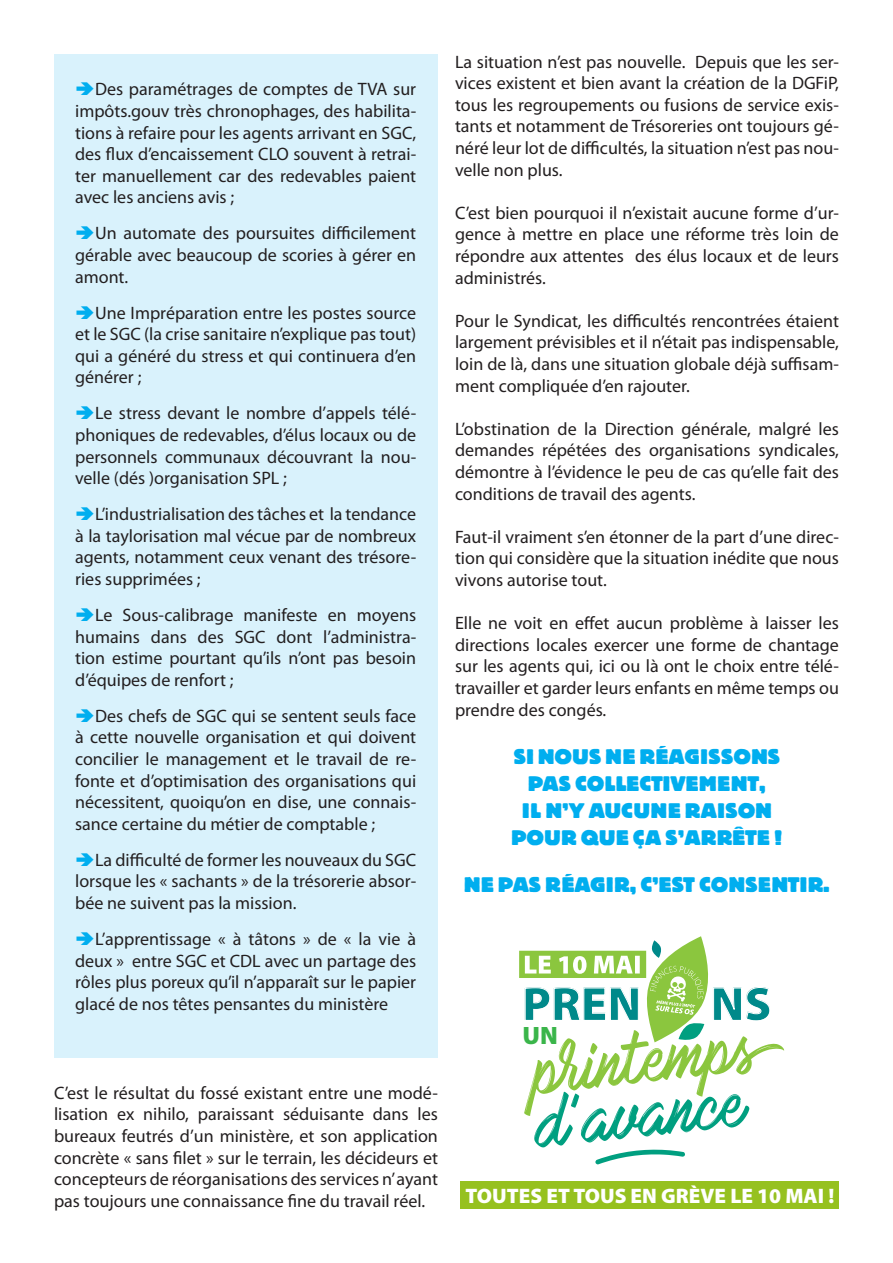
<style>
.page{position:relative;width:893px;height:1263px;background:#fff}
.page>*{position:absolute;margin:0;border:0;box-sizing:border-box;transform-origin:0 0}
.t1{font:900 48px "Myriad Pro";color:#00898a}
.t2{font:900 25.2px "Myriad Pro";color:#3ab54a}
.t3{font:800 21px "Block BE";letter-spacing:.02em;color:#00aeef}
.t4{font:900 21px "Myriad Pro";color:#fff}
.t5{font:800 21px "Block BE";color:#00aeef}
.t6{font:18px/21.6px "Myriad Pro";color:#231f20;text-align:justify}
</style>
<div class="page">
<div style="left:54px;top:54px;width:383px;height:1003px;background:#d9f2fc"></div>
<div style="left:461px;top:1182px;width:378px;height:27px;background:#96c11f"></div>
<svg style="left:519px;top:936px;width:265px;height:229px"></svg>
<p class="t6" style="left:75px;top:78px;width:343px;text-indent:20px">Des paramétrages de comptes de TVA sur impôts.gouv très chronophages, des habilita&shy;tions à refaire pour les agents arrivant en SGC, des flux d’encaissement CLO souvent à retrai&shy;ter manuellement car des redevables paient avec les anciens avis ;</p>
<p class="t6" style="left:75px;top:222px;width:342px;text-indent:20px">Un automate des poursuites difficilement gérable avec beaucoup de scories à gérer en amont.</p>
<p class="t6" style="left:75px;top:301px;width:343px;text-indent:20px">Une Impréparation entre les postes source et le SGC (la crise sanitaire n’explique pas tout) qui a généré du stress et qui continuera d’en générer ;</p>
<p class="t6" style="left:75px;top:402px;width:343px;text-indent:20px">Le stress devant le nombre d’appels télé&shy;phoniques de redevables, d’élus locaux ou de personnels communaux découvrant la nou&shy;velle (dés )organisation SPL ;</p>
<p class="t6" style="left:75px;top:503px;width:343px;text-indent:20px">L’industrialisation des tâches et la tendance à la taylorisation mal vécue par de nombreux agents, notamment ceux venant des trésore&shy;ries supprimées ;</p>
<p class="t6" style="left:75px;top:604px;width:343px;text-indent:20px">Le Sous-calibrage manifeste en moyens humains dans des SGC dont l’administra&shy;tion estime pourtant qu’ils n’ont pas besoin d’équipes de renfort ;</p>
<p class="t6" style="left:75px;top:705px;width:343px;text-indent:20px">Des chefs de SGC qui se sentent seuls face à cette nouvelle organisation et qui doivent concilier le management et le travail de re&shy;fonte et d’optimisation des organisations qui nécessitent, quoiqu’on en dise, une connais&shy;sance certaine du métier de comptable ;</p>
<p class="t6" style="left:75px;top:849px;width:343px;text-indent:20px">La difficulté de former les nouveaux du SGC lorsque les « sachants » de la trésorerie absor&shy;bée ne suivent pas la mission.</p>
<p class="t6" style="left:75px;top:928px;width:343px;text-indent:20px">L’apprentissage « à tâtons » de « la vie à deux » entre SGC et CDL avec un partage des rôles plus poreux qu’il n’apparaît sur le papier glacé de nos têtes pensantes du ministère</p>
<p class="t6" style="left:54px;top:1081px;width:386px">C’est le résultat du fossé existant entre une modé&shy;lisation ex nihilo, paraissant séduisante dans les bureaux feutrés d’un ministère, et son application concrète « sans filet » sur le terrain, les décideurs et concepteurs de réorganisations des services n’ ayant pas toujours une connaissance fine du travail réel.</p>
<p class="t6" style="left:455px;top:50px;width:385px">La situation n’est pas nouvelle. Depuis que les ser&shy;vices existent et bien avant la création de la DGFiP, tous les regroupements ou fusions de service exis&shy;tants et notamment de Trésoreries ont toujours gé&shy;néré leur lot de difficultés, la situation n’est pas nou&shy;velle non plus.</p>
<p class="t6" style="left:455px;top:202px;width:385px">C’est bien pourquoi il n’existait aucune forme d’ur&shy;gence à mettre en place une réforme très loin de répondre aux attentes des élus locaux et de leurs administrés.</p>
<p class="t6" style="left:455px;top:310px;width:385px">Pour le Syndicat, les difficultés rencontrées étaient largement prévisibles et il n’était pas indispensable, loin de là, dans une situation globale déjà suffisam&shy;ment compliquée d’en rajouter.</p>
<p class="t6" style="left:455px;top:418px;width:385px">L’obstination de la Direction générale, malgré les demandes répétées des organisations syndicales, démontre à l’évidence le peu de cas qu’elle fait des conditions de travail des agents.</p>
<p class="t6" style="left:455px;top:526px;width:385px">Faut-il vraiment s’en étonner de la part d’une direc&shy;tion qui considère que la situation inédite que nous vivons autorise tout.</p>
<p class="t6" style="left:455px;top:612px;width:385px">Elle ne voit en effet aucun problème à laisser les directions locales exercer une forme de chantage sur les agents qui, ici ou là ont le choix entre télé&shy;travailler et garder leurs enfants en même temps ou prendre des congés.</p>
<p class="t3" style="left:514px;top:745px;width:268px">SI NOUS NE RÉAGISSONS</p>
<p class="t5" style="left:528px;top:772px;width:239px">PAS COLLECTIVEMENT,</p>
<p class="t3" style="left:522px;top:799px;width:251px">IL N’Y AUCUNE RAISON</p>
<p class="t3" style="left:512px;top:826px;width:272px">POUR QUE ÇA S’ARRÊTE !</p>
<p class="t3" style="left:464px;top:873px;width:367px">NE PAS RÉAGIR, C’EST CONSENTIR.</p>
<p class="t1" style="left:522px;top:972px;width:121px">PREN</p>
<p class="t1" style="left:711px;top:972px;width:62px">NS</p>
<p class="t2" style="left:522px;top:1019px;width:37px">UN</p>
<p class="t4" style="left:466px;top:1182px;width:370px">TOUTES ET TOUS EN GRÈVE LE 10 MAI !</p>
</div>
